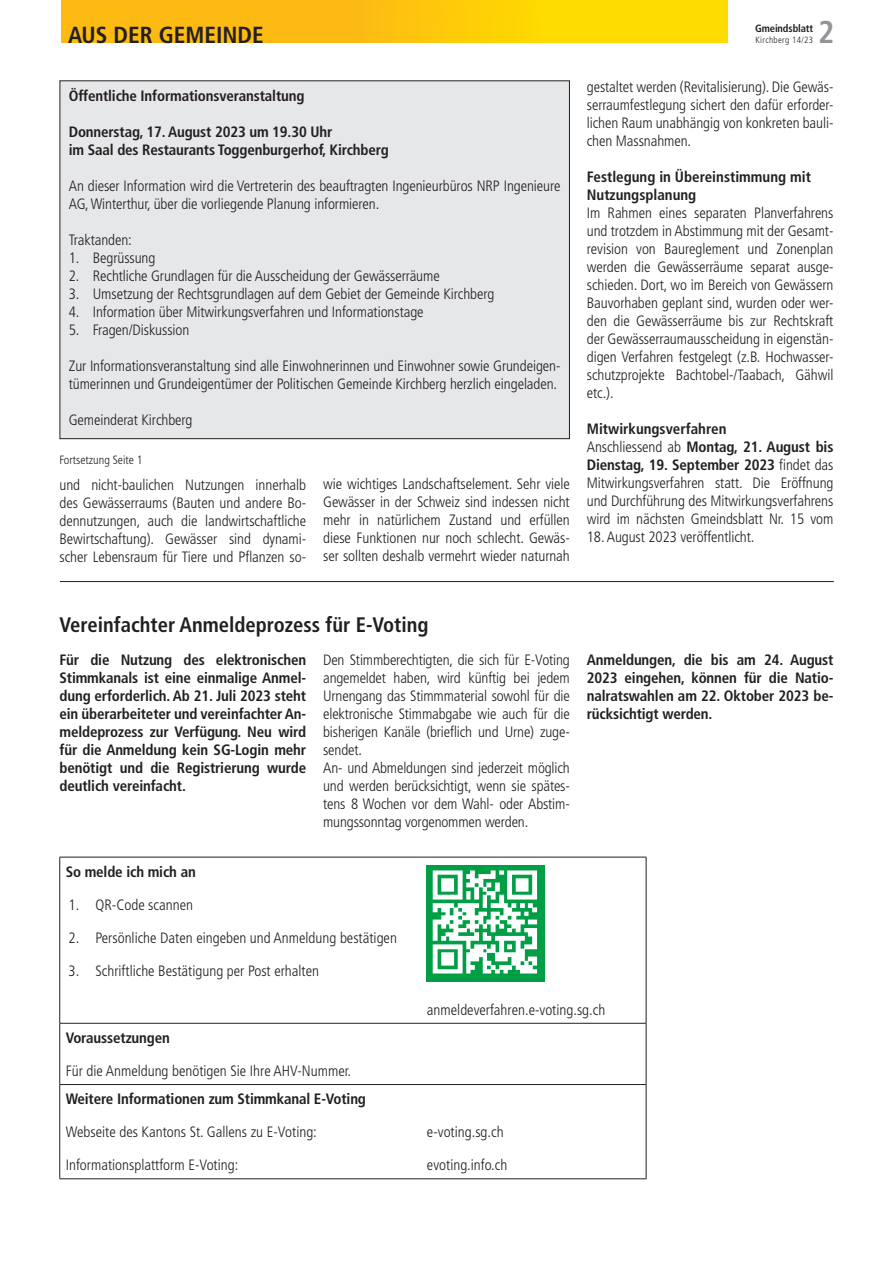
<style>
.page{position:relative;width:893px;height:1263px;background:#fff}
.page>*{position:absolute;margin:0;border:0;box-sizing:border-box;transform-origin:0 0}
.t1{font:700 condensed 31.5px "Frutiger LT Std";color:#939598}
.t2{font:700 condensed 23.25px "Frutiger LT Std";color:#231f20}
.t3{font:700 condensed 21px "Frutiger LT Std";color:#231f20}
.t4{font:300 condensed 15px/18px "Frutiger LT Std";letter-spacing:-.005em;color:#231f20;text-align:justify}
.t5{font:700 condensed 15px/18px "Frutiger LT Std";letter-spacing:-.01em;color:#231f20;text-align:justify}
.t6{font:300 condensed 12px "Frutiger LT Std";color:#231f20}
.t7{font:700 condensed 10.5px "Frutiger LT Std";letter-spacing:-.01em;color:#231f20}
.t8{font:300 condensed 9px "Frutiger LT Std";letter-spacing:.04em;color:#231f20}
.s1{font-weight:700}
</style>
<div class="page">
<div style="left:62px;top:0;width:666px;height:43px;background:linear-gradient(to right,#fbb018,#ffe000)"></div>
<hr style="left:60px;top:581px;width:774px;height:1px;background:#231f20">
<div style="left:60px;top:81px;width:509px;height:358px;background:#e6e7e9"></div>
<hr style="left:60px;top:857px;width:361px;height:1px;background:#231f20">
<hr style="left:59px;top:857px;width:1px;height:166px;background:#231f20">
<hr style="left:421px;top:857px;width:225px;height:1px;background:#231f20">
<hr style="left:646px;top:857px;width:1px;height:166px;background:#231f20">
<hr style="left:60px;top:1023px;width:361px;height:1px;background:#231f20">
<hr style="left:59px;top:1023px;width:1px;height:61px;background:#231f20">
<hr style="left:421px;top:1023px;width:225px;height:1px;background:#231f20">
<hr style="left:646px;top:1023px;width:1px;height:61px;background:#231f20">
<hr style="left:60px;top:1084px;width:361px;height:1px;background:#231f20">
<hr style="left:59px;top:1085px;width:1px;height:93px;background:#231f20">
<hr style="left:421px;top:1084px;width:225px;height:1px;background:#231f20">
<hr style="left:646px;top:1085px;width:1px;height:93px;background:#231f20">
<hr style="left:60px;top:1178px;width:361px;height:1px;background:#231f20">
<hr style="left:421px;top:1178px;width:225px;height:1px;background:#231f20">
<img style="left:427px;top:866px;width:117px;height:116px">
<h1 class="t1" style="left:818px;top:13px;width:18px">2</h1>
<p class="t7" style="left:755px;top:22px;width:60px">Gmeindsblatt</p>
<h2 class="t2" style="left:68px;top:21px;width:197px">AUS DER GEMEINDE</h2>
<p class="t8" style="left:755px;top:34px;width:59px">Kirchberg 14/23</p>
<p class="t5" style="left:69px;top:87px;width:237px">Öffentliche Informationsveranstaltung</p>
<p class="t5" style="left:69px;top:123px;width:322px">Donnerstag, 17. August 2023 um 19.30 Uhr<br>im Saal des Restaurants Toggenburgerhof, Kirchberg</p>
<p class="t4" style="left:69px;top:177px;width:493px">An dieser Information wird die Vertreterin des beauftragten Ingenieurbüros NRP Ingenieure<br>AG, Winterthur, über die vorliegende Planung informieren.</p>
<p class="t4" style="left:69px;top:231px;width:65px">Traktanden:</p>
<p class="t4" style="left:69px;top:249px;width:88px">1. Begrüssung</p>
<p class="t4" style="left:69px;top:267px;width:372px">2. Rechtliche Grundlagen für die Ausscheidung der Gewässerräume</p>
<p class="t4" style="left:69px;top:285px;width:427px">3. Umsetzung der Rechtsgrundlagen auf dem Gebiet der Gemeinde Kirchberg</p>
<p class="t4" style="left:69px;top:303px;width:356px">4. Information über Mitwirkungsverfahren und Informationstage</p>
<p class="t4" style="left:69px;top:321px;width:122px">5. Fragen/Diskussion</p>
<p class="t4" style="left:69px;top:357px;width:493px">Zur Informationsveranstaltung sind alle Einwohnerinnen und Einwohner sowie Grundeigen&shy;tümerinnen und Grundeigentümer der Politischen Gemeinde Kirchberg herzlich eingeladen.</p>
<p class="t4" style="left:69px;top:411px;width:125px">Gemeinderat Kirchberg</p>
<p class="t6" style="left:60px;top:453px;width:85px">Fortsetzung Seite 1</p>
<p class="t4" style="left:60px;top:476px;width:248px">und nicht-baulichen Nutzungen innerhalb des Gewässerraums (Bauten und andere Bo&shy;dennutzungen, auch die landwirtschaftliche Bewirtschaftung). Gewässer sind dynami&shy;scher Lebensraum für Tiere und Pflanzen so-</p>
<p class="t4" style="left:323px;top:475px;width:248px">wie wichtiges Landschaftselement. Sehr viele Gewässer in der Schweiz sind indessen nicht mehr in natürlichem Zustand und erfüllen diese Funktionen nur noch schlecht. Gewäs&shy;ser sollten deshalb vermehrt wieder naturnah</p>
<p class="t4" style="left:587px;top:78px;width:248px">gestaltet werden (Revitalisierung). Die Gewäs&shy;serraumfestlegung sichert den dafür erforder&shy;lichen Raum unabhängig von konkreten bauli&shy;chen Massnahmen.</p>
<p class="t5" style="left:587px;top:168px;width:226px">Festlegung in Übereinstimmung mit<br>Nutzungsplanung</p>
<p class="t4" style="left:587px;top:204px;width:248px">Im Rahmen eines separaten Planverfahrens und trotzdem in Abstimmung mit der Gesamt&shy;revision von Baureglement und Zonenplan werden die Gewässerräume separat ausge&shy;schieden. Dort, wo im Bereich von Gewässern Bauvorhaben geplant sind, wurden oder wer&shy;den die Gewässerräume bis zur Rechtskraft der Gewässerraumausscheidung in eigenstän&shy;digen Verfahren festgelegt (z.B. Hochwasser&shy;schutzprojekte Bachtobel-/Taabach, Gähwil etc.).</p>
<p class="t4" style="left:587px;top:420px;width:248px;text-align:left"><span class="s1">Mitwirkungsverfahren<br></span>Anschliessend ab <span class="s1">Montag, 21. August bis Dienstag, 19. September 2023</span> findet das Mitwirkungsverfahren statt. Die Eröffnung und Durchführung des Mitwirkungsverfahrens wird im nächsten Gmeindsblatt Nr. 15 vom</p>
<p class="t4" style="left:587px;top:528px;width:169px">18. August 2023 veröffentlicht.</p>
<h3 class="t3" style="left:60px;top:612px;width:371px">Vereinfachter Anmeldeprozess für E-Voting</h3>
<p class="t5" style="left:60px;top:651px;width:248px">Für die Nutzung des elektronischen Stimmkanals ist eine einmalige Anmel&shy;dung erforderlich. Ab 21. Juli 2023 steht ein überarbeiteter und vereinfachter An&shy;meldeprozess zur Verfügung. Neu wird für die Anmeldung kein SG-Login mehr benötigt und die Registrierung wurde deutlich vereinfacht.</p>
<p class="t4" style="left:323px;top:651px;width:248px;text-align:left">Den Stimmberechtigten, die sich für E-Voting angemeldet haben, wird künftig bei jedem Urnengang das Stimmmaterial sowohl für die elektronische Stimmabgabe wie auch für die bisherigen Kanäle (brieflich und Urne) zuge&shy;sendet.<br>An- und Abmeldungen sind jederzeit möglich und werden berücksichtigt, wenn sie spätes&shy;tens 8 Wochen vor dem Wahl- oder Abstim&shy;mungssonntag vorgenommen werden.</p>
<p class="t5" style="left:587px;top:651px;width:248px">Anmeldungen, die bis am 24. August 2023 eingehen, können für die Natio&shy;nalratswahlen am 22. Oktober 2023 be&shy;rücksichtigt werden.</p>
<p class="t5" style="left:66px;top:863px;width:132px">So melde ich mich an</p>
<p class="t4" style="left:69px;top:896px;width:126px">1. QR-Code scannen</p>
<p class="t4" style="left:69px;top:929px;width:330px">2. Persönliche Daten eingeben und Anmeldung bestätigen</p>
<p class="t4" style="left:69px;top:962px;width:252px">3. Schriftliche Bestätigung per Post erhalten</p>
<p class="t5" style="left:66px;top:1029px;width:106px">Voraussetzungen</p>
<p class="t4" style="left:66px;top:1062px;width:287px">Für die Anmeldung benötigen Sie Ihre AHV-Nummer.</p>
<p class="t5" style="left:66px;top:1090px;width:302px">Weitere Informationen zum Stimmkanal E-Voting</p>
<p class="t4" style="left:66px;top:1123px;width:253px">Webseite des Kantons St. Gallens zu E-Voting:</p>
<p class="t4" style="left:66px;top:1156px;width:174px">Informationsplattform E-Voting:</p>
<p class="t4" style="left:427px;top:1001px;width:180px">anmeldeverfahren.e-voting.sg.ch</p>
<p class="t4" style="left:427px;top:1123px;width:78px">e-voting.sg.ch</p>
<p class="t4" style="left:427px;top:1156px;width:82px">evoting.info.ch</p>
</div>
